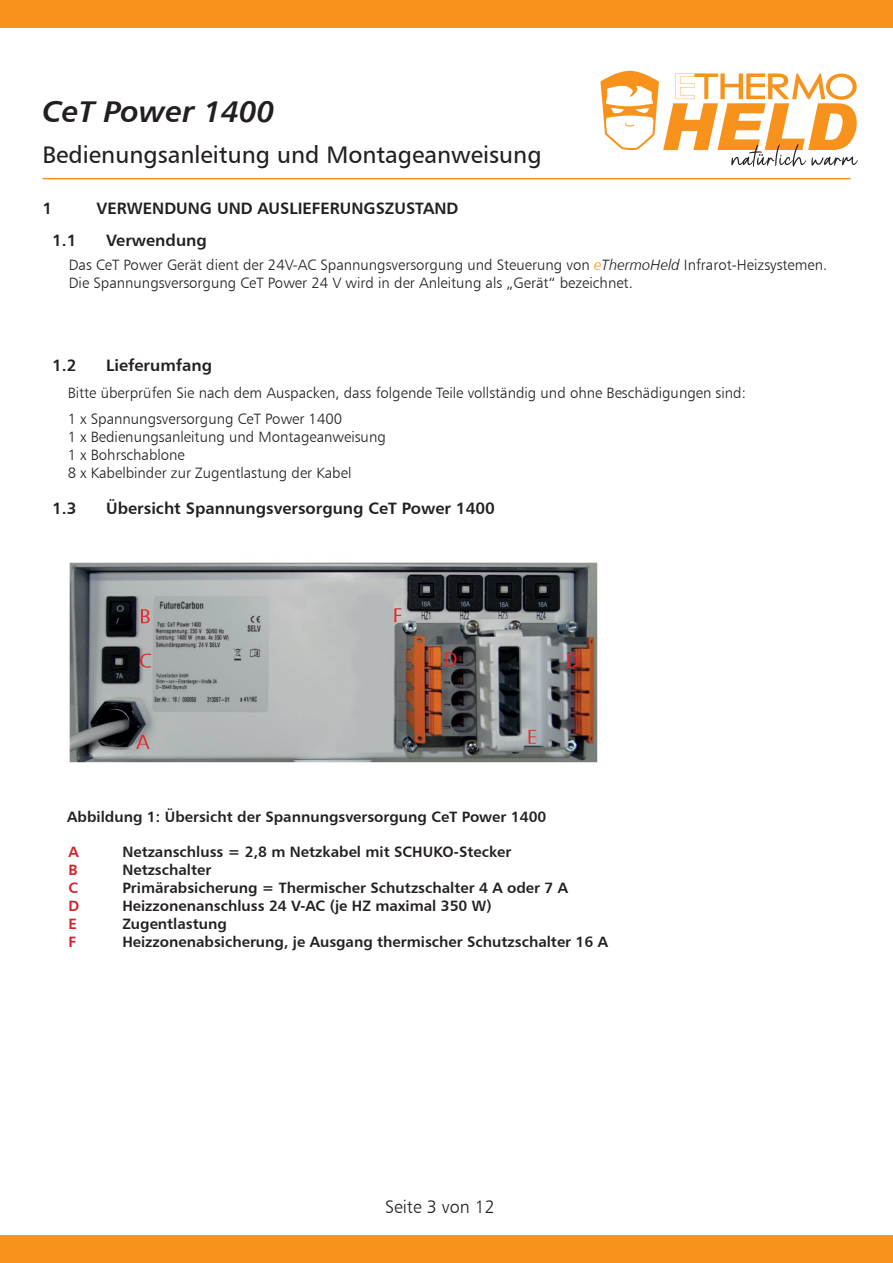
<style>
.page{position:relative;width:893px;height:1263px;background:#fff}
.page>*{position:absolute;margin:0;border:0;box-sizing:border-box;transform-origin:0 0}
.t1{font:30px "Humanist 777 BT Bold Italic B";color:#231f20}
.t2{font:24px "Humanist 777 BT Roman B";color:#231f20}
.t3{font:18px "Humanist 777 BT Light B";color:#231f20}
.t4{font:16.5px "Humanist 777 BT Bold B";color:#231f20}
.t5{font:15px/18px "Humanist 777 BT Light B";color:#231f20}
.t6{font:15px "Humanist 777 BT Bold B";color:#231f20}
.t7{font:15px "Humanist 777 BT Bold B";color:#d1232a}
.s1{font-family:"Humanist 777 BT Light Italic B";color:#f7931d}
.s2{font-family:"Humanist 777 BT Light Italic B"}
</style>
<div class="page">
<div style="left:0;top:0;width:893px;height:28px;background:#f7931d"></div>
<div style="left:0;top:1235px;width:893px;height:28px;background:#f7931d"></div>
<svg style="left:600px;top:71px;width:258px;height:96px"></svg>
<hr style="left:43px;top:178px;width:807px;height:1px;background:#f7931d">
<img style="left:69px;top:562px;width:529px;height:201px">
<h1 class="t1" style="left:43px;top:92px;width:234px">CeT Power 1400</h1>
<h2 class="t2" style="left:43px;top:139px;width:501px">Bedienungsanleitung und Montageanweisung</h2>
<p class="t4" style="left:43px;top:198px;width:11px">1</p>
<p class="t4" style="left:97px;top:198px;width:363px">VERWENDUNG UND AUSLIEFERUNGSZUSTAND</p>
<p class="t4" style="left:52px;top:229px;width:26px">1.1</p>
<p class="t4" style="left:106px;top:229px;width:102px">Verwendung</p>
<p class="t5" style="left:69px;top:256px;width:760px">Das CeT Power Gerät dient der 24V-AC Spannungsversorgung und Steuerung von <span class="s1">e</span><span class="s2">ThermoHeld</span> Infrarot-Heizsystemen.<br>Die Spannungsversorgung CeT Power 24 V wird in der Anleitung als „Gerät“ bezeichnet.</p>
<p class="t4" style="left:52px;top:355px;width:26px">1.2</p>
<p class="t4" style="left:106px;top:355px;width:108px">Lieferumfang</p>
<p class="t5" style="left:68px;top:380px;width:680px;line-height:25.5px">Bitte überprüfen Sie nach dem Auspacken, dass folgende Teile vollständig und ohne Beschädigungen sind:<br>1 x Spannungsversorgung CeT Power 1400</p>
<p class="t5" style="left:68px;top:427px;width:320px">1 x Bedienungsanleitung und Montageanweisung<br>1 x Bohrschablone<br>8 x Kabelbinder zur Zugentlastung der Kabel</p>
<p class="t4" style="left:52px;top:498px;width:26px">1.3</p>
<p class="t4" style="left:106px;top:498px;width:390px">Übersicht Spannungsversorgung CeT Power 1400</p>
<p class="t6" style="left:67px;top:807px;width:481px">Abbildung 1: Übersicht der Spannungsversorgung CeT Power 1400</p>
<p class="t7" style="left:68px;top:842px;width:12px">A</p>
<p class="t6" style="left:122px;top:842px;width:390px">Netzanschluss = 2,8 m Netzkabel mit SCHUKO-Stecker</p>
<p class="t7" style="left:68px;top:860px;width:11px">B</p>
<p class="t6" style="left:122px;top:860px;width:90px">Netzschalter</p>
<p class="t7" style="left:68px;top:878px;width:11px">C</p>
<p class="t6" style="left:122px;top:878px;width:447px">Primärabsicherung = Thermischer Schutzschalter 4 A oder 7 A</p>
<p class="t7" style="left:68px;top:896px;width:12px">D</p>
<p class="t6" style="left:122px;top:896px;width:371px">Heizzonenanschluss 24 V-AC (je HZ maximal 350 W)</p>
<p class="t7" style="left:68px;top:914px;width:10px">E</p>
<p class="t6" style="left:122px;top:914px;width:106px">Zugentlastung</p>
<p class="t7" style="left:68px;top:932px;width:9px">F</p>
<p class="t6" style="left:122px;top:932px;width:487px">Heizzonenabsicherung, je Ausgang thermischer Schutzschalter 16 A</p>
<p class="t3" style="left:385px;top:1196px;width:111px">Seite 3 von 12</p>
</div>
